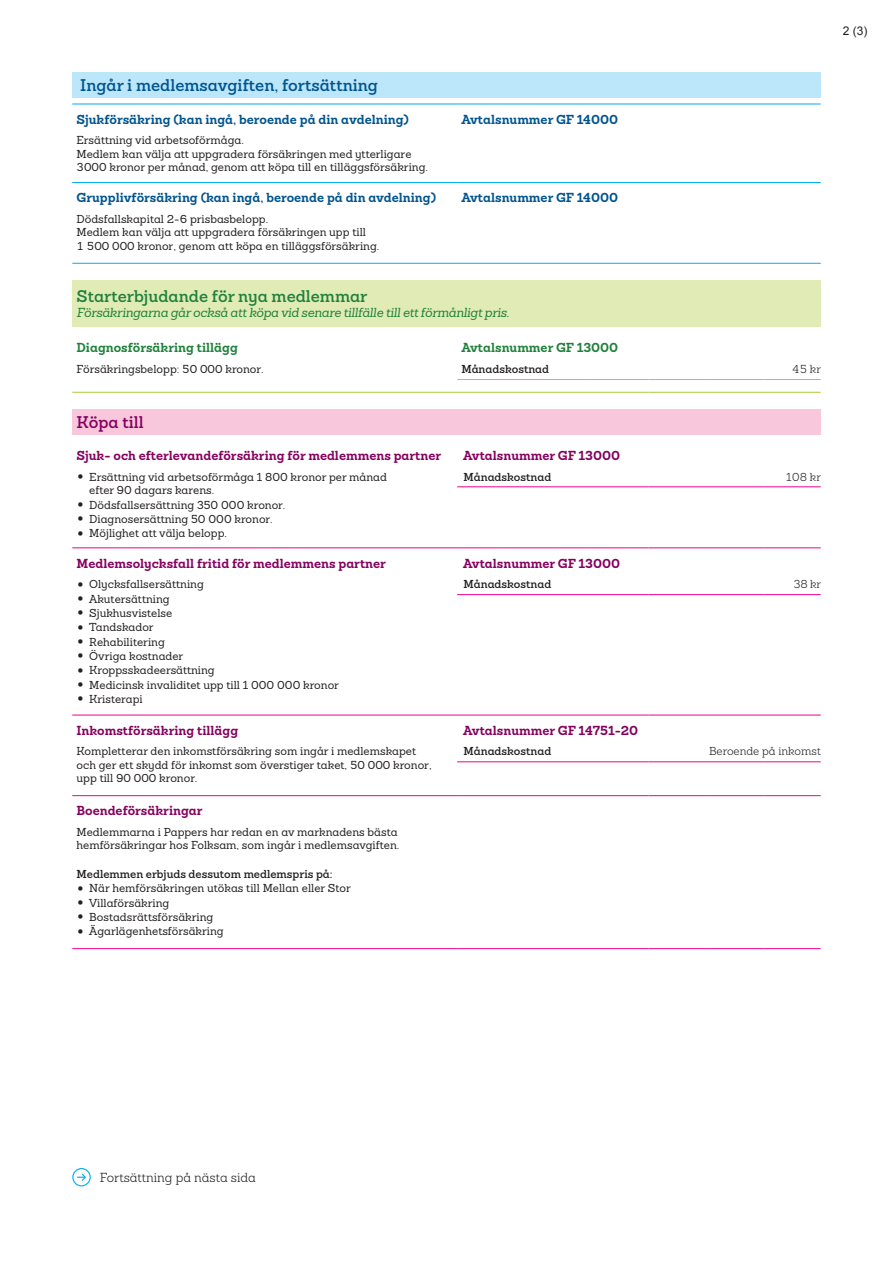
<style>
.page{position:relative;width:893px;height:1263px;background:#fff}
.page>*{position:absolute;margin:0;border:0;box-sizing:border-box;transform-origin:0 0}
.Rubrik_5_11_14__R2{font:600 16.5px "Sanchez Folksam";color:#00548e}
.Rubrik_5_11_14__R2-2{font:600 16.5px "Sanchez Folksam";color:#20813c}
.Rubrik_5_11_14__R2-3{font:600 16.5px "Sanchez Folksam";color:#85015e}
.Rubrik_6_8_5_11__R3{font:700 12.75px "Sanchez Folksam";color:#85015e}
.Rubrik_6_8_5_11__R3-2{font:700 12.75px "Sanchez Folksam";color:#00548e}
.Brödtext_8_5_11_Kursiv{font:italic 500 12.75px "Sanchez Folksam";letter-spacing:-.02em;color:#20813c}
.Rubrik_6_8_5_11__R3-3{font:700 12.75px "Sanchez Folksam";color:#20813c}
.Nästa_sida_8_5_11{font:300 12.75px "Sanchez Folksam";color:#231f20}
.t1{font:12px "Arial";color:#231f20}
.Tabell_Text_Medium_7_5_9{font:500 11.25px/13.5px "Sanchez Folksam Table";color:#231f20}
.t2{font:500 11.25px/13.5px "Sanchez Folksam";color:#231f20}
.Tabell_Rubrik_7_5_9{font:600 11.25px "Sanchez Folksam Table";color:#231f20}
.Tabell_Värde_Light_7_5_9_höger{font:300 11.25px "Sanchez Folksam Table";color:#231f20}
.s1{font-weight:600;font-size:22.5px}
</style>
<div class="page">
<div style="left:72px;top:72px;width:749px;height:26px;background:#bce6fa"></div>
<hr style="left:72px;top:104px;width:385px;height:1px;background:#00aeef">
<hr style="left:457px;top:104px;width:364px;height:1px;background:#00aeef">
<hr style="left:72px;top:182px;width:385px;height:1px;background:#00aeef">
<hr style="left:457px;top:182px;width:364px;height:1px;background:#00aeef">
<hr style="left:72px;top:263px;width:385px;height:1px;background:#00aeef">
<hr style="left:457px;top:263px;width:364px;height:1px;background:#00aeef">
<div style="left:72px;top:280px;width:749px;height:47px;background:#e0ebb6"></div>
<hr style="left:457px;top:379px;width:134px;height:1px;background:#a6ce39">
<hr style="left:591px;top:379px;width:57px;height:1px;background:#a6ce39">
<hr style="left:648px;top:379px;width:58px;height:1px;background:#a6ce39">
<hr style="left:706px;top:379px;width:57px;height:1px;background:#a6ce39">
<hr style="left:763px;top:379px;width:58px;height:1px;background:#a6ce39">
<hr style="left:72px;top:392px;width:385px;height:1px;background:#a6ce39">
<hr style="left:457px;top:392px;width:134px;height:1px;background:#a6ce39">
<hr style="left:591px;top:392px;width:57px;height:1px;background:#a6ce39">
<hr style="left:648px;top:392px;width:58px;height:1px;background:#a6ce39">
<hr style="left:706px;top:392px;width:57px;height:1px;background:#a6ce39">
<hr style="left:763px;top:392px;width:58px;height:1px;background:#a6ce39">
<div style="left:72px;top:409px;width:749px;height:25px;background:#f8c7dc"></div>
<hr style="left:457px;top:487px;width:134px;height:1px;background:#ed028c">
<hr style="left:591px;top:487px;width:57px;height:1px;background:#ed028c">
<hr style="left:648px;top:487px;width:58px;height:1px;background:#ed028c">
<hr style="left:706px;top:487px;width:57px;height:1px;background:#ed028c">
<hr style="left:763px;top:487px;width:58px;height:1px;background:#ed028c">
<hr style="left:72px;top:548px;width:385px;height:1px;background:#ed028c">
<hr style="left:457px;top:548px;width:134px;height:1px;background:#ed028c">
<hr style="left:591px;top:548px;width:57px;height:1px;background:#ed028c">
<hr style="left:648px;top:548px;width:58px;height:1px;background:#ed028c">
<hr style="left:706px;top:548px;width:57px;height:1px;background:#ed028c">
<hr style="left:763px;top:548px;width:58px;height:1px;background:#ed028c">
<hr style="left:457px;top:594px;width:134px;height:1px;background:#ed028c">
<hr style="left:591px;top:594px;width:57px;height:1px;background:#ed028c">
<hr style="left:648px;top:594px;width:58px;height:1px;background:#ed028c">
<hr style="left:706px;top:594px;width:57px;height:1px;background:#ed028c">
<hr style="left:763px;top:594px;width:58px;height:1px;background:#ed028c">
<hr style="left:457px;top:761px;width:134px;height:1px;background:#ed028c">
<hr style="left:591px;top:761px;width:57px;height:1px;background:#ed028c">
<hr style="left:648px;top:761px;width:58px;height:1px;background:#ed028c">
<hr style="left:706px;top:761px;width:57px;height:1px;background:#ed028c">
<hr style="left:763px;top:761px;width:58px;height:1px;background:#ed028c">
<hr style="left:72px;top:715px;width:385px;height:1px;background:#ed028c">
<hr style="left:457px;top:715px;width:134px;height:1px;background:#ed028c">
<hr style="left:591px;top:715px;width:57px;height:1px;background:#ed028c">
<hr style="left:648px;top:715px;width:58px;height:1px;background:#ed028c">
<hr style="left:706px;top:715px;width:57px;height:1px;background:#ed028c">
<hr style="left:763px;top:715px;width:58px;height:1px;background:#ed028c">
<hr style="left:72px;top:795px;width:385px;height:1px;background:#ed028c">
<hr style="left:457px;top:795px;width:191px;height:1px;background:#ed028c">
<hr style="left:648px;top:795px;width:58px;height:1px;background:#ed028c">
<hr style="left:706px;top:795px;width:57px;height:1px;background:#ed028c">
<hr style="left:763px;top:795px;width:58px;height:1px;background:#ed028c">
<hr style="left:72px;top:948px;width:385px;height:1px;background:#ed028c">
<hr style="left:457px;top:948px;width:191px;height:1px;background:#ed028c">
<hr style="left:648px;top:948px;width:58px;height:1px;background:#ed028c">
<hr style="left:706px;top:948px;width:57px;height:1px;background:#ed028c">
<hr style="left:763px;top:948px;width:58px;height:1px;background:#ed028c">
<svg style="left:72px;top:1168px;width:19px;height:18px"></svg>
<p class="Rubrik_5_11_14__R2" style="left:80px;top:74px;width:299px">Ingår i medlemsavgiften, fortsättning</p>
<p class="Rubrik_6_8_5_11__R3-2" style="left:77px;top:110px;width:334px">Sjukförsäkring (kan ingå, beroende på din avdelning)</p>
<p class="Rubrik_6_8_5_11__R3-2" style="left:461px;top:110px;width:158px">Avtalsnummer GF 14000</p>
<p class="Tabell_Text_Medium_7_5_9" style="left:77px;top:133px;width:353px">Ersättning vid arbetsoförmåga.<br>Medlem kan välja att uppgradera försäkringen med ytterligare<br>3000 kronor per månad, genom att köpa till en tilläggsförsäkring.</p>
<p class="Rubrik_6_8_5_11__R3-2" style="left:77px;top:189px;width:361px">Grupplivförsäkring (kan ingå, beroende på din avdelning)</p>
<p class="Rubrik_6_8_5_11__R3-2" style="left:461px;top:189px;width:158px">Avtalsnummer GF 14000</p>
<p class="Tabell_Text_Medium_7_5_9" style="left:77px;top:212px;width:304px">Dödsfallskapital 2-6 prisbasbelopp.<br>Medlem kan välja att uppgradera försäkringen upp till<br>1 500 000 kronor, genom att köpa en tilläggsförsäkring.</p>
<p class="Rubrik_5_11_14__R2-2" style="left:77px;top:285px;width:292px">Starterbjudande för nya medlemmar</p>
<p class="Brödtext_8_5_11_Kursiv" style="left:77px;top:304px;width:434px">Försäkringarna går också att köpa vid senare tillfälle till ett förmånligt pris.</p>
<p class="Rubrik_6_8_5_11__R3-3" style="left:77px;top:339px;width:163px">Diagnosförsäkring tillägg</p>
<p class="Rubrik_6_8_5_11__R3-3" style="left:461px;top:339px;width:158px">Avtalsnummer GF 13000</p>
<p class="Tabell_Text_Medium_7_5_9" style="left:77px;top:362px;width:188px">Försäkringsbelopp: 50 000 kronor.</p>
<p class="Tabell_Rubrik_7_5_9" style="left:461px;top:361px;width:89px">Månadskostnad</p>
<p class="Tabell_Värde_Light_7_5_9_höger" style="left:792px;top:362px;width:30px">45 kr</p>
<p class="Rubrik_5_11_14__R2-3" style="left:77px;top:411px;width:69px">Köpa till</p>
<p class="Rubrik_6_8_5_11__R3" style="left:77px;top:447px;width:366px">Sjuk- och efterlevandeförsäkring för medlemmens partner</p>
<p class="Rubrik_6_8_5_11__R3" style="left:463px;top:447px;width:158px">Avtalsnummer GF 13000</p>
<p class="t2" style="left:89px;top:470px;width:299px;text-indent:-13px"><span class="s1">•</span> Ersättning vid arbetsoförmåga 1 800 kronor per månad efter 90 dagars karens.</p>
<p class="t2" style="left:77px;top:498px;width:210px"><span class="s1">•</span> Dödsfallsersättning 350 000 kronor.</p>
<p class="t2" style="left:77px;top:512px;width:198px"><span class="s1">•</span> Diagnosersättning 50 000 kronor.</p>
<p class="t2" style="left:77px;top:526px;width:152px"><span class="s1">•</span> Möjlighet att välja belopp.</p>
<p class="Tabell_Rubrik_7_5_9" style="left:463px;top:469px;width:89px">Månadskostnad</p>
<p class="Tabell_Värde_Light_7_5_9_höger" style="left:785px;top:470px;width:37px">108 kr</p>
<p class="Rubrik_6_8_5_11__R3" style="left:77px;top:554px;width:311px">Medlemsolycksfall fritid för medlemmens partner</p>
<p class="Rubrik_6_8_5_11__R3" style="left:463px;top:554px;width:158px">Avtalsnummer GF 13000</p>
<p class="t2" style="left:77px;top:577px;width:129px"><span class="s1">•</span> Olycksfallsersättning</p>
<p class="t2" style="left:77px;top:592px;width:95px"><span class="s1">•</span> Akutersättning</p>
<p class="t2" style="left:77px;top:606px;width:97px"><span class="s1">•</span> Sjukhusvistelse</p>
<p class="t2" style="left:77px;top:620px;width:79px"><span class="s1">•</span> Tandskador</p>
<p class="t2" style="left:77px;top:635px;width:90px"><span class="s1">•</span> Rehabilitering</p>
<p class="t2" style="left:77px;top:649px;width:108px"><span class="s1">•</span> Övriga kostnader</p>
<p class="t2" style="left:77px;top:663px;width:140px"><span class="s1">•</span> Kroppsskadeersättning</p>
<p class="t2" style="left:77px;top:678px;width:264px"><span class="s1">•</span> Medicinsk invaliditet upp till 1 000 000 kronor</p>
<p class="t2" style="left:77px;top:692px;width:68px"><span class="s1">•</span> Kristerapi</p>
<p class="Tabell_Rubrik_7_5_9" style="left:463px;top:577px;width:89px">Månadskostnad</p>
<p class="Tabell_Värde_Light_7_5_9_höger" style="left:793px;top:577px;width:29px">38 kr</p>
<p class="Rubrik_6_8_5_11__R3" style="left:77px;top:721px;width:163px">Inkomstförsäkring tillägg</p>
<p class="Rubrik_6_8_5_11__R3" style="left:463px;top:721px;width:177px">Avtalsnummer GF 14751-20</p>
<p class="Tabell_Text_Medium_7_5_9" style="left:77px;top:744px;width:357px">Kompletterar den inkomstförsäkring som ingår i medlemskapet och ger ett skydd för inkomst som överstiger taket, 50 000 kronor, upp till 90 000 kronor.</p>
<p class="Tabell_Rubrik_7_5_9" style="left:463px;top:744px;width:89px">Månadskostnad</p>
<p class="Tabell_Värde_Light_7_5_9_höger" style="left:709px;top:744px;width:113px">Beroende på inkomst</p>
<p class="Rubrik_6_8_5_11__R3" style="left:77px;top:802px;width:127px">Boendeförsäkringar</p>
<p class="Tabell_Text_Medium_7_5_9" style="left:77px;top:825px;width:324px">Medlemmarna i Pappers har redan en av marknadens bästa hemförsäkringar hos Folksam, som ingår i medlemsavgiften.</p>
<p class="Tabell_Rubrik_7_5_9" style="left:77px;top:866px;width:258px">Medlemmen erbjuds dessutom medlemspris på:</p>
<p class="t2" style="left:77px;top:881px;width:276px"><span class="s1">•</span> När hemförsäkringen utökas till Mellan eller Stor</p>
<p class="t2" style="left:77px;top:896px;width:94px"><span class="s1">•</span> Villaförsäkring</p>
<p class="t2" style="left:77px;top:910px;width:138px"><span class="s1">•</span> Bostadsrättsförsäkring</p>
<p class="t2" style="left:77px;top:924px;width:149px"><span class="s1">•</span> Ägarlägenhetsförsäkring</p>
<p class="t1" style="left:843px;top:23px;width:26px">2 (3)</p>
<p class="Nästa_sida_8_5_11" style="left:100px;top:1169px;width:158px">Fortsättning på nästa sida</p>
</div>
